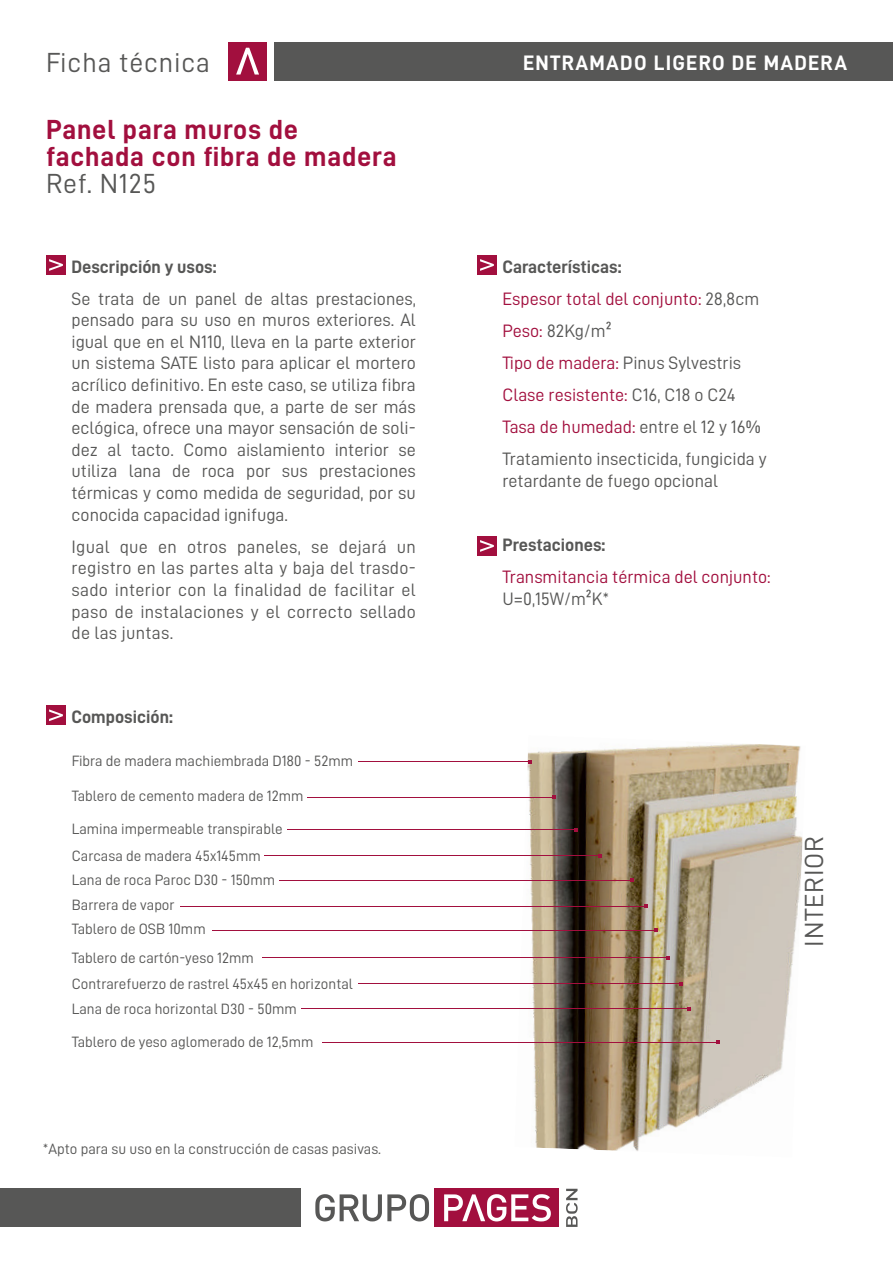
<style>
.page{position:relative;width:893px;height:1263px;background:#fff}
.page>*{position:absolute;margin:0;border:0;box-sizing:border-box;transform-origin:0 0}
.t1{font:27.75px/27px "D DIN Bold";letter-spacing:.03em;color:#a20f3e}
.t2{font:27.75px "D DIN";letter-spacing:.03em;color:#575756}
.t3{font:26.25px "D DIN";letter-spacing:.03em;color:#575756}
.t4{font:21px "D DIN Bold";letter-spacing:.06em;color:#fff}
.t5{font:18px/21.6px "D DIN";color:#575756;text-align:justify}
.t6{font:18px "D DIN Bold";color:#575756}
.t7{font:18px "D DIN";color:#a20f3e}
.t8{font:15px/24.9px "D DIN";color:#575756}
.s1{color:#a20f3e}
</style>
<div class="page">
<img style="left:515px;top:744px;width:288px;height:407px">
<div style="left:228px;top:42px;width:39px;height:38px;background:#a20f3e"></div>
<svg style="left:236px;top:48px;width:23px;height:27px"></svg>
<div style="left:46px;top:255px;width:20px;height:20px;background:#a20f3e"></div>
<svg style="left:49px;top:259px;width:14px;height:12px"></svg>
<div style="left:274px;top:42px;width:619px;height:38px;background:#575756"></div>
<div style="left:434px;top:1189px;width:125px;height:38px;background:#a20f3e"></div>
<svg style="left:315px;top:1194px;width:114px;height:27px"></svg>
<svg style="left:444px;top:1194px;width:107px;height:27px"></svg>
<svg style="left:566px;top:1189px;width:12px;height:38px"></svg>
<div style="left:0;top:1189px;width:301px;height:38px;background:#575756"></div>
<div style="left:46px;top:705px;width:20px;height:20px;background:#a20f3e"></div>
<svg style="left:49px;top:709px;width:14px;height:12px"></svg>
<div style="left:477px;top:255px;width:20px;height:20px;background:#a20f3e"></div>
<svg style="left:480px;top:259px;width:14px;height:12px"></svg>
<div style="left:477px;top:536px;width:20px;height:20px;background:#a20f3e"></div>
<svg style="left:480px;top:540px;width:14px;height:12px"></svg>
<hr style="left:358px;top:761px;width:172px;height:1px;background:#a20f3e">
<hr style="left:308px;top:797px;width:246px;height:1px;background:#a20f3e">
<hr style="left:287px;top:829px;width:289px;height:1px;background:#a20f3e">
<hr style="left:264px;top:855px;width:336px;height:1px;background:#a20f3e">
<hr style="left:180px;top:906px;width:466px;height:1px;background:#a20f3e">
<hr style="left:279px;top:880px;width:353px;height:1px;background:#a20f3e">
<hr style="left:212px;top:930px;width:444px;height:1px;background:#a20f3e">
<hr style="left:262px;top:958px;width:406px;height:1px;background:#a20f3e">
<hr style="left:358px;top:983px;width:323px;height:1px;background:#a20f3e">
<hr style="left:322px;top:1042px;width:396px;height:1px;background:#a20f3e">
<hr style="left:301px;top:1008px;width:388px;height:1px;background:#a20f3e">
<h1 class="t2" style="left:46px;top:52px;width:165px">Ficha técnica</h1>
<h1 class="t1" style="left:46px;top:119px;width:352px">Panel para muros de fachada con fibra de madera</h1>
<h1 class="t2" style="left:46px;top:174px;width:112px">Ref. N125</h1>
<p class="t6" style="left:72px;top:260px;width:147px">Descripción y usos:</p>
<p class="t5" style="left:72px;top:289px;width:346px">Se trata de un panel de altas prestaciones, pensado para su uso en muros exteriores. Al igual que en el N110, lleva en la parte exterior un sistema SATE listo para aplicar el mortero acrílico definitivo. En este caso, se utiliza fibra de madera prensada que, a parte de ser más eclógica, ofrece una mayor sensación de soli&shy;dez al tacto. Como aislamiento interior se utiliza lana de roca por sus prestaciones térmicas y como medida de seguridad, por su conocida capacidad ignifuga.</p>
<p class="t5" style="left:72px;top:537px;width:346px">Igual que en otros paneles, se dejará un registro en las partes alta y baja del trasdo&shy;sado interior con la finalidad de facilitar el paso de instalaciones y el correcto sellado de las juntas.</p>
<p class="t6" style="left:72px;top:710px;width:103px">Composición:</p>
<p class="t8" style="left:72px;top:750px;width:283px">Fibra de madera machiembrada D180 - 52mm</p>
<p class="t8" style="left:72px;top:784px;width:233px">Tablero de cemento madera de 12mm</p>
<p class="t8" style="left:72px;top:817px;width:212px;line-height:26.4px">Lamina impermeable transpirable<br>Carcasa de madera 45x145mm</p>
<p class="t8" style="left:72px;top:868px;width:205px">Lana de roca Paroc D30 - 150mm<br>Barrera de vapor<br>Tablero de OSB 10mm</p>
<p class="t8" style="left:72px;top:946px;width:283px;line-height:25.5px">Tablero de cartón-yeso 12mm<br>Contrarefuerzo de rastrel 45x45 en horizontal<br>Lana de roca horizontal D30 - 50mm</p>
<p class="t8" style="left:72px;top:1031px;width:243px">Tablero de yeso aglomerado de 12,5mm</p>
<p class="t8" style="left:43px;top:1137px;width:340px">*Apto para su uso en la construcción de casas pasivas.</p>
<p class="t4" style="left:523px;top:55px;width:326px">ENTRAMADO LIGERO DE MADERA</p>
<p class="t6" style="left:502px;top:260px;width:121px">Características:</p>
<p class="t5" style="left:502px;top:284px;width:266px;line-height:32.1px;text-align:left"><span class="s1">Espesor total del conjunto:</span> 28,8cm<br><span class="s1">Peso:</span> 82Kg/m²<br><span class="s1">Tipo de madera:</span> Pinus Sylvestris<br><span class="s1">Clase resistente:</span> C16, C18 o C24<br><span class="s1">Tasa de humedad:</span> entre el 12 y 16%<br>Tratamiento insecticida, fungicida y</p>
<p class="t5" style="left:502px;top:471px;width:217px">retardante de fuego opcional</p>
<p class="t6" style="left:502px;top:538px;width:104px">Prestaciones:</p>
<p class="t7" style="left:502px;top:571px;width:270px">Transmitancia térmica del conjunto:</p>
<p class="t5" style="left:502px;top:589px;width:108px">U=0,15W/m²K*</p>
<h2 class="t3" style="left:805px;top:947px;width:112px;rotate:-90deg">INTERIOR</h2>
</div>
